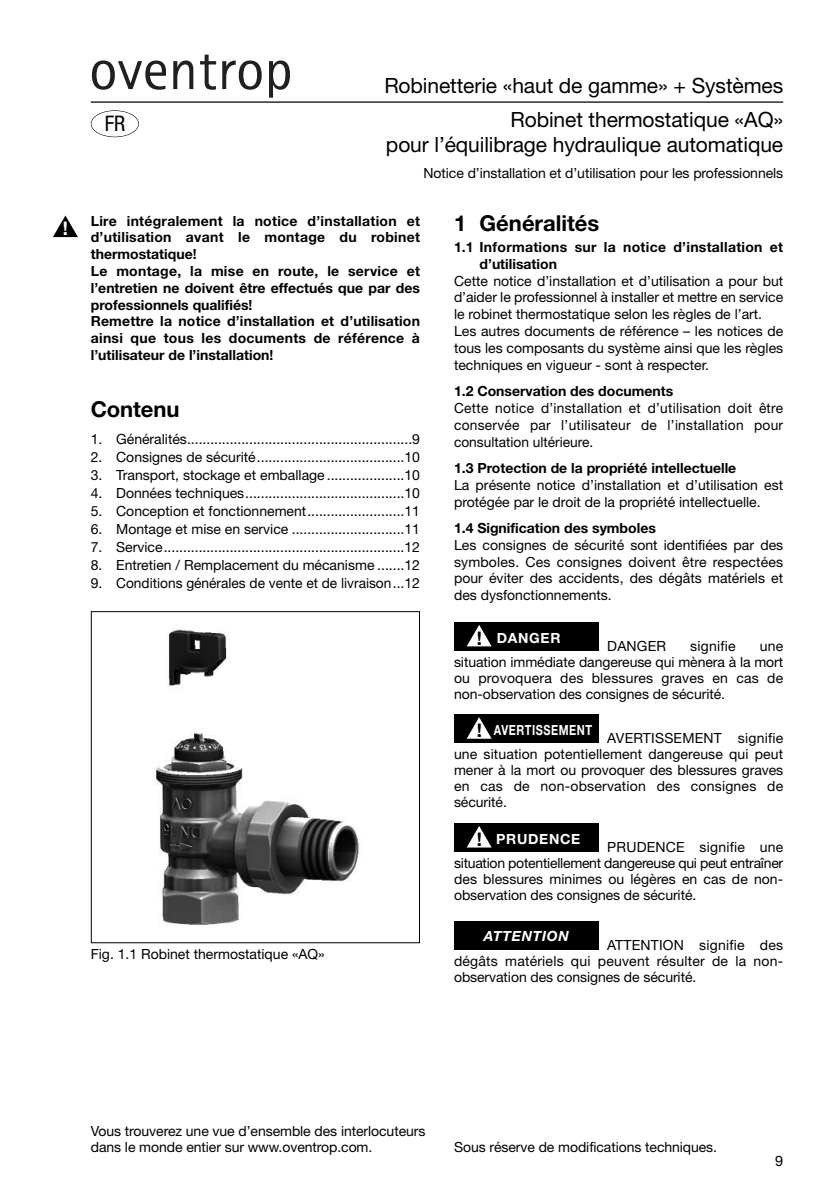
<style>
.page{position:relative;width:840px;height:1191px;background:#fff}
.page>*{position:absolute;margin:0;border:0;box-sizing:border-box;transform-origin:0 0}
.t1{font:700 22px "Helvetica Neue";color:#000}
.t2{font:condensed 21.4px "Helvetica Neue";color:#000}
.t3{font:21px/33.8px "Helvetica Neue";letter-spacing:-.005em;color:#000;text-align:right}
.t4{font:700 18.8px "Helvetica Neue";color:#fff}
.t5{font:700 18.8px "Helvetica Neue";color:#000}
.t6{font:14.4px "Helvetica Neue";color:#000}
.t7{font:14px/16px "Helvetica Neue";color:#000;text-align:justify}
.t8{font:700 14px/16.8px "Helvetica Neue";color:#000}
.t9{font:700 14px/16.8px "Helvetica Neue";letter-spacing:.02em;color:#000}
.t10{font:700 14px "Helvetica Neue";letter-spacing:.05em;color:#fff}
.t11{font:700 14px "Helvetica Neue";letter-spacing:.05em;color:#fff;scale:.78 1}
.t12{font:italic 700 14px "Helvetica Neue";letter-spacing:.05em;color:#fff}
.s1{font-size:18.8px;color:#000}
</style>
<div class="page">
<div style="left:91px;top:110px;width:48px;height:27px;border:1px solid #000;border-radius:50%"></div>
<img style="left:153px;top:629px;width:206px;height:296px">
<div style="left:91px;top:611px;width:329px;height:332px;border:1px solid #000"></div>
<svg style="left:53px;top:215px;width:25px;height:22px"></svg>
<div style="left:454px;top:622px;width:144px;height:28px;background:#000"></div>
<div style="left:454px;top:921px;width:144px;height:29px;background:#000"></div>
<svg style="left:467px;top:625px;width:24px;height:21px"></svg>
<div style="left:454px;top:714px;width:144px;height:29px;background:#000"></div>
<svg style="left:467px;top:717px;width:24px;height:21px"></svg>
<div style="left:454px;top:823px;width:144px;height:29px;background:#000"></div>
<svg style="left:467px;top:826px;width:24px;height:21px"></svg>
<svg style="left:92px;top:55px;width:198px;height:43px"></svg>
<hr style="left:91px;top:101px;width:691px;height:2px;background:#000">
<h3 class="t4" style="left:63px;top:222px;width:7px">!</h3>
<h2 class="t2" style="left:105px;top:116px;width:22px">FR</h2>
<h3 class="t3" style="left:384px;top:71px;width:400px">Robinetterie «haut de gamme» + Systèmes<br>Robinet thermostatique «AQ»</h3>
<h3 class="t3" style="left:386px;top:130px;width:398px">pour l’équilibrage hydraulique automatique</h3>
<p class="t7" style="left:423px;top:166px;width:361px">Notice d’installation et d’utilisation pour les professionnels</p>
<p class="t8" style="left:91px;top:213px;width:330px">Lire intégralement la notice d’installation et d’utilisation avant le montage du robinet thermostatique!<br>Le montage, la mise en route, le service et l’entretien ne doivent être effectués que par des professionnels qualifiés!<br>Remettre la notice d’installation et d’utilisation ainsi que tous les documents de référence à l’utilisateur de l’installation!</p>
<h1 class="t1" style="left:91px;top:401px;width:90px">Contenu</h1>
<p class="t7" style="left:91px;top:432px;width:330px">1. Généralités..........................................................9</p>
<p class="t7" style="left:91px;top:450px;width:330px">2. Consignes de sécurité......................................10</p>
<p class="t7" style="left:91px;top:468px;width:330px">3. Transport, stockage et emballage ....................10</p>
<p class="t7" style="left:91px;top:486px;width:330px">4. Données techniques.........................................10</p>
<p class="t7" style="left:91px;top:504px;width:330px">5. Conception et fonctionnement.........................11</p>
<p class="t7" style="left:91px;top:522px;width:330px">6. Montage et mise en service .............................11</p>
<p class="t7" style="left:91px;top:540px;width:330px">7. Service..............................................................12</p>
<p class="t7" style="left:91px;top:558px;width:330px">8. Entretien / Remplacement du mécanisme .......12</p>
<p class="t7" style="left:91px;top:576px;width:330px">9. Conditions générales de vente et de livraison...12</p>
<p class="t7" style="left:91px;top:947px;width:235px">Fig. 1.1 Robinet thermostatique «AQ»</p>
<h1 class="t1" style="left:454px;top:216px;width:147px">1 Généralités</h1>
<p class="t9" style="left:479px;top:240px;width:305px;text-indent:-26px">1.1 Informations sur la notice d’installation et d’utilisation</p>
<p class="t7" style="left:454px;top:274px;width:330px;line-height:16.8px;text-align:left">Cette notice d’installation et d’utilisation a pour but d’aider le professionnel à installer et mettre en service le robinet thermostatique selon les règles de l’art.<br>Les autres documents de référence – les notices de tous les composants du système ainsi que les règles techniques en vigueur - sont à respecter.</p>
<p class="t8" style="left:454px;top:384px;width:220px">1.2 Conservation des documents</p>
<p class="t7" style="left:454px;top:401px;width:330px;line-height:16.8px">Cette notice d’installation et d’utilisation doit être conservée par l’utilisateur de l’installation pour consultation ultérieure.</p>
<p class="t8" style="left:454px;top:461px;width:283px">1.3 Protection de la propriété intellectuelle</p>
<p class="t7" style="left:454px;top:478px;width:330px;line-height:16.8px">La présente notice d’installation et d’utilisation est protégée par le droit de la propriété intellectuelle.</p>
<p class="t8" style="left:454px;top:521px;width:203px">1.4 Signification des symboles</p>
<p class="t7" style="left:454px;top:538px;width:330px;line-height:16.8px">Les consignes de sécurité sont identifiées par des symboles. Ces consignes doivent être respectées pour éviter des accidents, des dégâts matériels et des dysfonctionnements.</p>
<h3 class="t5" style="left:476px;top:631px;width:7px">!</h3>
<p class="t10" style="left:496px;top:633px;width:65px">DANGER</p>
<p class="t7" style="left:607px;top:639px;width:60px">DANGER</p>
<p class="t7" style="left:690px;top:639px;width:47px">signifie</p>
<p class="t7" style="left:454px;top:639px;width:330px;text-indent:305px">une situation immédiate dangereuse qui mènera à la mort ou provoquera des blessures graves en cas de non-observation des consignes de sécurité.</p>
<p class="t7" style="left:454px;top:731px;width:330px;text-indent:153px">AVERTISSEMENT signifie une situation potentiellement dangereuse qui peut mener à la mort ou provoquer des blessures graves en cas de non-observation des consignes de sécurité.</p>
<p class="t11" style="left:476px;top:725px;width:149px"><span class="s1">!</span> AVERTISSEMENT</p>
<p class="t10" style="left:476px;top:834px;width:105px"><span class="s1">!</span> PRUDENCE</p>
<p class="t7" style="left:454px;top:840px;width:330px;text-indent:153px">PRUDENCE signifie une situation potentiellement dangereuse qui peut entraîner des blessures minimes ou légères en cas de non&shy;observation des consignes de sécurité.</p>
<p class="t12" style="left:483px;top:931px;width:87px">ATTENTION</p>
<p class="t7" style="left:454px;top:938px;width:330px;text-indent:153px">ATTENTION signifie des dégâts matériels qui peuvent résulter de la non&shy;observation des consignes de sécurité.</p>
<p class="t7" style="left:91px;top:1125px;width:336px;line-height:15.4px">Vous trouverez une vue d’ensemble des interlocuteurs dans le monde entier sur www.oventrop.com.</p>
<p class="t7" style="left:454px;top:1140px;width:264px">Sous réserve de modifications techniques.</p>
<p class="t6" style="left:774px;top:1155px;width:10px">9</p>
</div>
